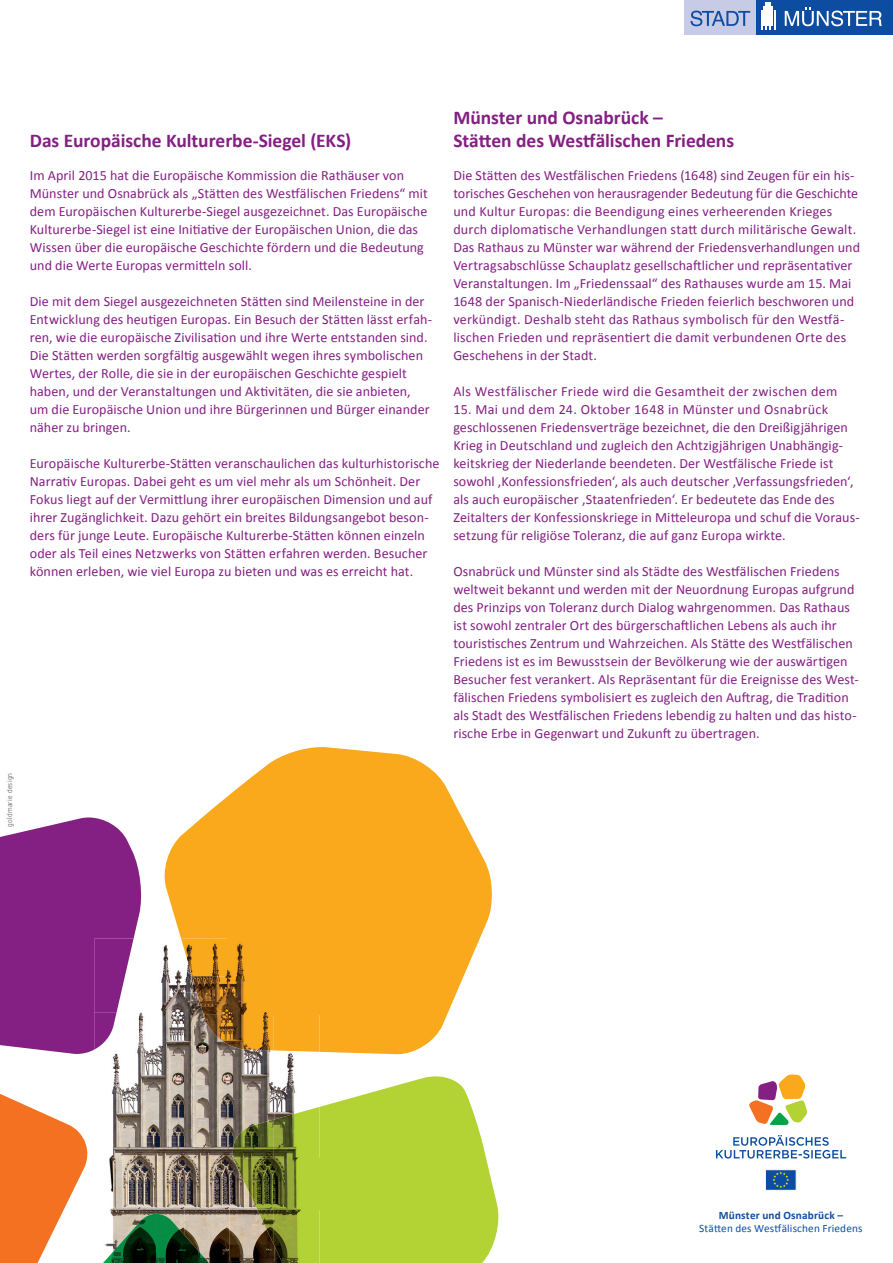
<style>
.page{position:relative;width:893px;height:1263px;background:#fff}
.page>*{position:absolute;margin:0;border:0;box-sizing:border-box;transform-origin:0 0}
.t1{font:700 19.5px/22.5px "Calibri";color:#841f83}
.t2{font:14.1px/18px "Calibri";letter-spacing:.005em;color:#841f83}
.t3{font:14.1px "Calibri";letter-spacing:.025em;color:#841f83}
.t4{font:11.25px "Calibri";letter-spacing:.015em;color:#0d4da1}
.t5{font:700 11.25px "Calibri";letter-spacing:.015em;color:#0d4da1}
.t6{font:7.5px "Netto OT";letter-spacing:.035em;color:#6c6d70}
</style>
<div class="page">
<img style="left:112px;top:1046px;width:162px;height:107px">
<img style="left:274px;top:1054px;width:22px;height:53px">
<img style="left:109px;top:1153px;width:125px;height:54px">
<img style="left:104px;top:1207px;width:35px;height:38px">
<img style="left:139px;top:1207px;width:45px;height:7px">
<img style="left:184px;top:1207px;width:90px;height:54px">
<img style="left:209px;top:1261px;width:110px;height:2px">
<img style="left:105px;top:1214px;width:102px;height:47px">
<img style="left:103px;top:1261px;width:106px;height:2px">
<svg style="left:319px;top:1076px;width:180px;height:187px;background:#bcd74e"></svg>
<img style="left:230px;top:1119px;width:44px;height:39px">
<img style="left:274px;top:1107px;width:45px;height:51px">
<img style="left:234px;top:1158px;width:85px;height:52px">
<img style="left:257px;top:1209px;width:17px;height:35px">
<img style="left:274px;top:1209px;width:45px;height:52px">
<svg style="left:161px;top:747px;width:331px;height:307px;fill:#f9a91b"></svg>
<img style="left:181px;top:939px;width:138px;height:37px">
<img style="left:192px;top:976px;width:127px;height:38px">
<img style="left:203px;top:1014px;width:24px;height:30px">
<img style="left:227px;top:1014px;width:46px;height:36px">
<div style="left:273px;top:1014px;width:46px;height:38px;background:#f9a91b"></div>
<svg style="left:0;top:817px;width:143px;height:237px;background:#953e94"></svg>
<img style="left:94px;top:939px;width:40px;height:74px">
<img style="left:94px;top:1012px;width:23px;height:37px">
<svg style="left:0;top:1094px;width:88px;height:169px"></svg>
<svg style="left:749px;top:1074px;width:58px;height:51px"></svg>
<div style="left:765px;top:1169px;width:31px;height:21px;background:#0d4da1;border:1px solid #fff"></div>
<svg style="left:773px;top:1171px;width:16px;height:17px"></svg>
<svg style="left:716px;top:1135px;width:130px;height:23px"></svg>
<div style="left:685px;top:0;width:71px;height:35px;background:#c7cbe6"></div>
<div style="left:756px;top:0;width:137px;height:35px;background:#0d4da1"></div>
<svg style="left:785px;top:7px;width:97px;height:19px"></svg>
<svg style="left:690px;top:11px;width:60px;height:15px"></svg>
<svg style="left:761px;top:6px;width:3px;height:24px"></svg>
<hr style="left:765px;top:2px;width:2px;height:28px;background:#fff">
<hr style="left:767px;top:2px;width:2px;height:24px;background:#fff">
<hr style="left:769px;top:2px;width:2px;height:28px;background:#fff">
<svg style="left:772px;top:6px;width:3px;height:24px"></svg>
<p class="t6" style="left:5px;top:827px;width:56px;rotate:-90deg">goldmarie design</p>
<h1 class="t1" style="left:30px;top:128px;width:323px">Das Europäische Kulturerbe-Siegel (EKS)</h1>
<p class="t2" style="left:30px;top:166px;width:400px">Im April 2015 hat die Europäische Kommission die Rathäuser von Münster und Osnabrück als „Stätten des Westfälischen Friedens“ mit dem Europäischen Kulturerbe-Siegel ausgezeichnet. Das Europäische Kulturerbe-Siegel ist eine Initiative der Europäischen Union, die das Wissen über die europäische Geschichte fördern und die Bedeutung und die Werte Europas vermitteln soll.</p>
<p class="t2" style="left:30px;top:292px;width:404px">Die mit dem Siegel ausgezeichneten Stätten sind Meilensteine in der Entwicklung des heutigen Europas. Ein Besuch der Stätten lässt erfah&shy;ren, wie die europäische Zivilisation und ihre Werte entstanden sind.<br>Die Stätten werden sorgfältig ausgewählt wegen ihres symbolischen Wertes, der Rolle, die sie in der europäischen Geschichte gespielt haben, und der Veranstaltungen und Aktivitäten, die sie anbieten, um die Europäische Union und ihre Bürgerinnen und Bürger einander näher zu bringen.</p>
<p class="t2" style="left:30px;top:454px;width:411px">Europäische Kulturerbe-Stätten veranschaulichen das kulturhistorische Narrativ Europas. Dabei geht es um viel mehr als um Schönheit. Der Fokus liegt auf der Vermittlung ihrer europäischen Dimension und auf ihrer Zugänglichkeit. Dazu gehört ein breites Bildungsangebot beson&shy;ders für junge Leute. Europäische Kulturerbe-Stätten können einzeln oder als Teil eines Netzwerks von Stätten erfahren werden. Besucher können erleben, wie viel Europa zu bieten und was es erreicht hat.</p>
<h1 class="t1" style="left:453px;top:106px;width:282px">Münster und Osnabrück –<br>Stätten des Westfälischen Friedens</h1>
<p class="t2" style="left:453px;top:166px;width:408px">Die Stätten des Westfälischen Friedens (1648) sind Zeugen für ein his&shy;torisches Geschehen von herausragender Bedeutung für die Geschichte und Kultur Europas: die Beendigung eines verheerenden Krieges durch diplomatische Verhandlungen statt durch militärische Gewalt.<br>Das Rathaus zu Münster war während der Friedensverhandlungen und Vertragsabschlüsse Schauplatz gesellschaftlicher und repräsentativer Veranstaltungen. Im „Friedenssaal“ des Rathauses wurde am 15. Mai 1648 der Spanisch-Niederländische Frieden feierlich beschworen und verkündigt. Deshalb steht das Rathaus symbolisch für den Westfä&shy;lischen Frieden und repräsentiert die damit verbundenen Orte des Geschehens in der Stadt.</p>
<p class="t3" style="left:453px;top:383px;width:386px">Als Westfälischer Friede wird die Gesamtheit der zwischen dem</p>
<p class="t2" style="left:453px;top:400px;width:408px">15. Mai und dem 24. Oktober 1648 in Münster und Osnabrück geschlossenen Friedensverträge bezeichnet, die den Dreißigjährigen Krieg in Deutschland und zugleich den Achtzigjährigen Unabhängig&shy;keitskrieg der Niederlande beendeten. Der Westfälische Friede ist sowohl ‚Konfessionsfrieden‘, als auch deutscher ‚Verfassungsfrieden‘, als auch europäischer ‚Staatenfrieden‘. Er bedeutete das Ende des Zeitalters der Konfessionskriege in Mitteleuropa und schuf die Voraus&shy;setzung für religiöse Toleranz, die auf ganz Europa wirkte.</p>
<p class="t2" style="left:453px;top:562px;width:407px">Osnabrück und Münster sind als Städte des Westfälischen Friedens weltweit bekannt und werden mit der Neuordnung Europas aufgrund des Prinzips von Toleranz durch Dialog wahrgenommen. Das Rathaus ist sowohl zentraler Ort des bürgerschaftlichen Lebens als auch ihr touristisches Zentrum und Wahrzeichen. Als Stätte des Westfälischen Friedens ist es im Bewusstsein der Bevölkerung wie der auswärtigen Besucher fest verankert. Als Repräsentant für die Ereignisse des West&shy;fälischen Friedens symbolisiert es zugleich den Auftrag, die Tradition als Stadt des Westfälischen Friedens lebendig zu halten und das histo&shy;rische Erbe in Gegenwart und Zukunft zu übertragen.</p>
<p class="t5" style="left:719px;top:1208px;width:126px">Münster und Osnabrück –</p>
<p class="t4" style="left:699px;top:1222px;width:165px">Stätten des Westfälischen Friedens</p>
</div>
